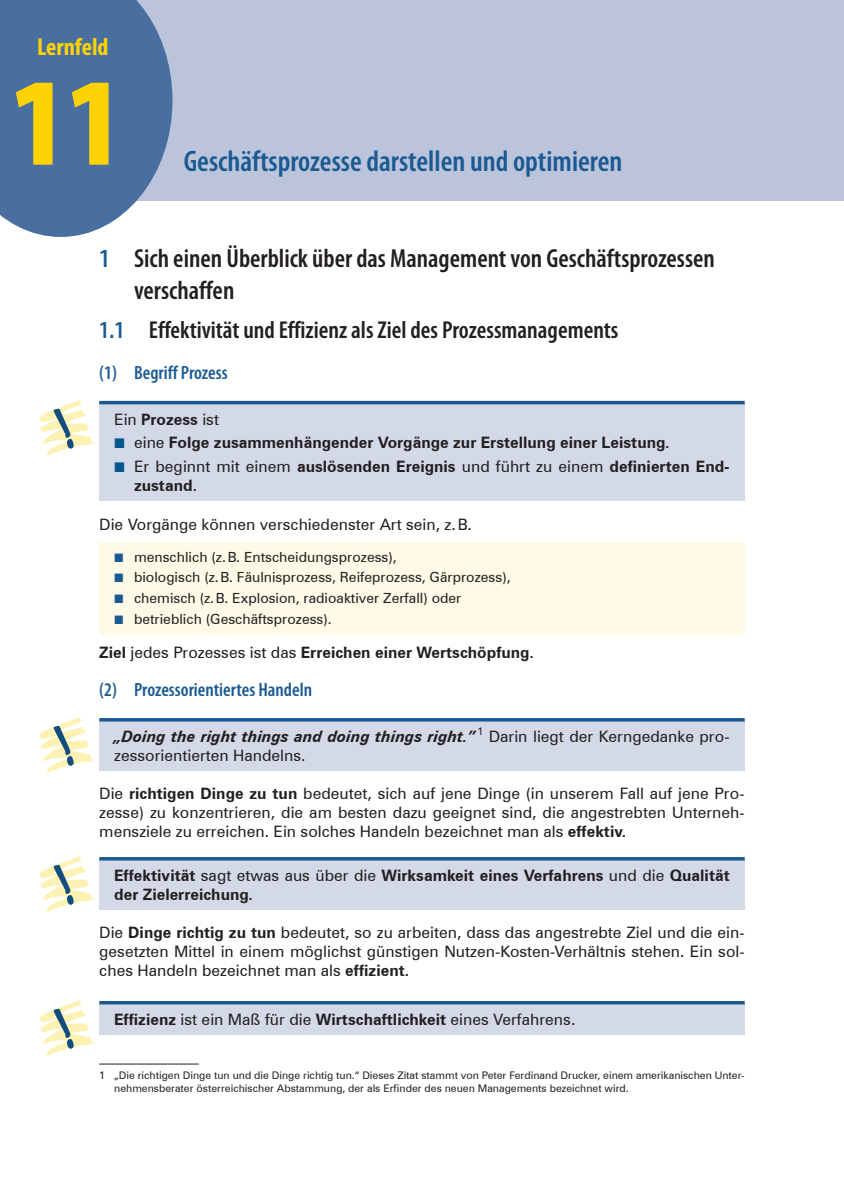
<style>
.page{position:relative;width:844px;height:1191px;background:#fff}
.page>*{position:absolute;margin:0;border:0;box-sizing:border-box;transform-origin:0 0}
.t1{font:900 condensed 126px "Myriad Pro";color:#fed304}
.Lernfeld{font:600 condensed 29.75px "Myriad Pro";color:#1a5a92}
.t2{font:600 condensed 26.25px/31.5px "Myriad Pro";color:#231f20}
.t3{font:600 condensed 24.5px "Myriad Pro";color:#231f20}
.Lernfeld-Text{font:700 condensed 24.5px "Myriad Pro";color:#fed304}
.t4{font:600 condensed 19.25px "Myriad Pro";color:#1a5a92}
.Fließtext{font:15.75px/18.9px "Zurich BT";color:#231f20;text-align:justify}
.Merke_Text{font:700 15.75px/18.9px "Zurich BT";color:#231f20}
.Merke_Text-2{font:15.75px/18.9px "Zurich BT";color:#231f20}
.Fließtext-2{font:700 15.75px "Zurich BT";color:#231f20}
.t5{font:15.75px "Zurich BT";color:#fed304}
.t6{font:14px "Zurich BT";color:#231f20}
.Fußnote{font:10.5px/12.6px "Zurich BT";color:#231f20}
.s1{color:#1a5a92}
.s2{font-weight:400}
.s3{font-family:"Uni Math";font-weight:400;font-size:14px;color:#015891}
.s4{font-family:"Uni Math";font-size:12.25px;color:#1a5a92}
.s5{font-weight:700;font-style:italic}
.s6{font-weight:700}
</style>
<div class="page">
<div style="left:0;top:0;width:843px;height:201px;background:#bbc4db"></div>
<div style="left:99px;top:542px;width:645px;height:30px;background:#fefae7"></div>
<div style="left:99px;top:563px;width:645px;height:30px;background:#fefae7"></div>
<div style="left:99px;top:584px;width:645px;height:30px;background:#fefae7"></div>
<div style="left:99px;top:605px;width:645px;height:30px;background:#fefae7"></div>
<div style="left:99px;top:402px;width:645px;height:99px;background:#d4d9e8"></div>
<hr style="left:99px;top:401px;width:645px;height:3px;background:#1a5a92">
<div style="left:99px;top:720px;width:645px;height:50px;background:#d4d9e8"></div>
<hr style="left:99px;top:718px;width:645px;height:3px;background:#1a5a92">
<div style="left:99px;top:858px;width:645px;height:51px;background:#d4d9e8"></div>
<hr style="left:99px;top:857px;width:645px;height:3px;background:#1a5a92">
<div style="left:99px;top:1002px;width:645px;height:32px;background:#d4d9e8"></div>
<hr style="left:99px;top:1001px;width:645px;height:3px;background:#1a5a92">
<hr style="left:99px;top:1063px;width:99px;height:1px;background:#231f20">
<svg style="left:40px;top:400px;width:54px;height:56px"></svg>
<svg style="left:40px;top:717px;width:54px;height:56px"></svg>
<svg style="left:40px;top:856px;width:54px;height:56px"></svg>
<svg style="left:40px;top:1000px;width:54px;height:56px"></svg>
<svg style="left:0;top:0;width:172px;height:237px;background:#5a7ca9"></svg>
<p class="Lernfeld-Text" style="left:37px;top:33px;width:73px">Lernfeld</p>
<p class="t1" style="left:11px;top:52px;width:113px">11</p>
<p class="t5" style="left:59px;top:100px;width:28px">342</p>
<p class="Lernfeld" style="left:184px;top:145px;width:440px">Geschäftsprozesse darstellen und optimieren</p>
<p class="t2" style="left:134px;top:243px;width:582px;text-indent:-35px"><span class="s1">1</span> Sich einen Überblick über das Management von Geschäftsprozessen verschaffen</p>
<p class="t3" style="left:99px;top:316px;width:520px"><span class="s1">1.1</span> Effektivität und Effizienz als Ziel des Prozessmanagements</p>
<p class="t4" style="left:99px;top:362px;width:130px">(1) Begriff Prozess</p>
<p class="Merke_Text" style="left:114px;top:409px;width:106px"><span class="s2">Ein</span> Prozess <span class="s2">ist</span></p>
<p class="Merke_Text" style="left:114px;top:433px;width:557px"><span class="s3">■</span> <span class="s2">eine</span> Folge zusammenhängender Vorgänge zur Erstellung einer Leistung.</p>
<p class="Merke_Text" style="left:134px;top:457px;width:597px;text-indent:-20px"><span class="s3">■</span> <span class="s2">Er beginnt mit einem</span> auslösenden Ereignis <span class="s2">und führt zu einem</span> definierten End&shy;zustand.</p>
<p class="Fließtext" style="left:99px;top:515px;width:374px">Die Vorgänge können verschiedenster Art sein, z.B.</p>
<p class="t6" style="left:114px;top:548px;width:284px"><span class="s4">■</span> menschlich (z.B. Entscheidungsprozess),</p>
<p class="t6" style="left:114px;top:569px;width:398px"><span class="s4">■</span> biologisch (z.B. Fäulnisprozess, Reifeprozess, Gärprozess),</p>
<p class="t6" style="left:114px;top:589px;width:349px"><span class="s4">■</span> chemisch (z.B. Explosion, radioaktiver Zerfall) oder</p>
<p class="t6" style="left:114px;top:610px;width:219px"><span class="s4">■</span> betrieblich (Geschäftsprozess).</p>
<p class="Fließtext-2" style="left:99px;top:642px;width:436px">Ziel <span class="s2">jedes Prozesses ist das</span> Erreichen einer Wertschöpfung.</p>
<p class="t4" style="left:99px;top:679px;width:214px">(2) Prozessorientiertes Handeln</p>
<p class="Merke_Text-2" style="left:114px;top:726px;width:617px"><span class="s5">„Doing the right things and doing things right.”</span> <sup>1</sup> Darin liegt der Kerngedanke pro&shy;zessorientierten Handelns.</p>
<p class="Fließtext" style="left:99px;top:784px;width:646px">Die <span class="s6">richtigen Dinge zu tun</span> bedeutet, sich auf jene Dinge (in unserem Fall auf jene Pro&shy;zesse) zu konzentrieren, die am besten dazu geeignet sind, die angestrebten Unterneh&shy;mensziele zu erreichen. Ein solches Handeln bezeichnet man als <span class="s6">effektiv.</span></p>
<p class="Merke_Text" style="left:114px;top:865px;width:617px">Effektivität <span class="s2">sagt etwas aus über die</span> Wirksamkeit eines Verfahrens <span class="s2">und die</span> Qualität der Zielerreichung.</p>
<p class="Fließtext" style="left:99px;top:923px;width:646px">Die <span class="s6">Dinge richtig zu tun</span> bedeutet, so zu arbeiten, dass das angestrebte Ziel und die ein&shy;gesetzten Mittel in einem möglichst günstigen Nutzen-Kosten-Verhältnis stehen. Ein sol&shy;ches Handeln bezeichnet man als <span class="s6">effizient.</span></p>
<p class="Merke_Text-2" style="left:114px;top:1009px;width:462px"><span class="s6">Effizienz</span> ist ein Maß für die <span class="s6">Wirtschaftlichkeit</span> eines Verfahrens.</p>
<p class="Fußnote" style="left:114px;top:1069px;width:631px;text-indent:-15px">1 „Die richtigen Dinge tun und die Dinge richtig tun.“ Dieses Zitat stammt von Peter Ferdinand Drucker, einem amerikanischen Unter&shy;nehmensberater österreichischer Abstammung, der als Erfinder des neuen Managements bezeichnet wird.</p>
</div>
